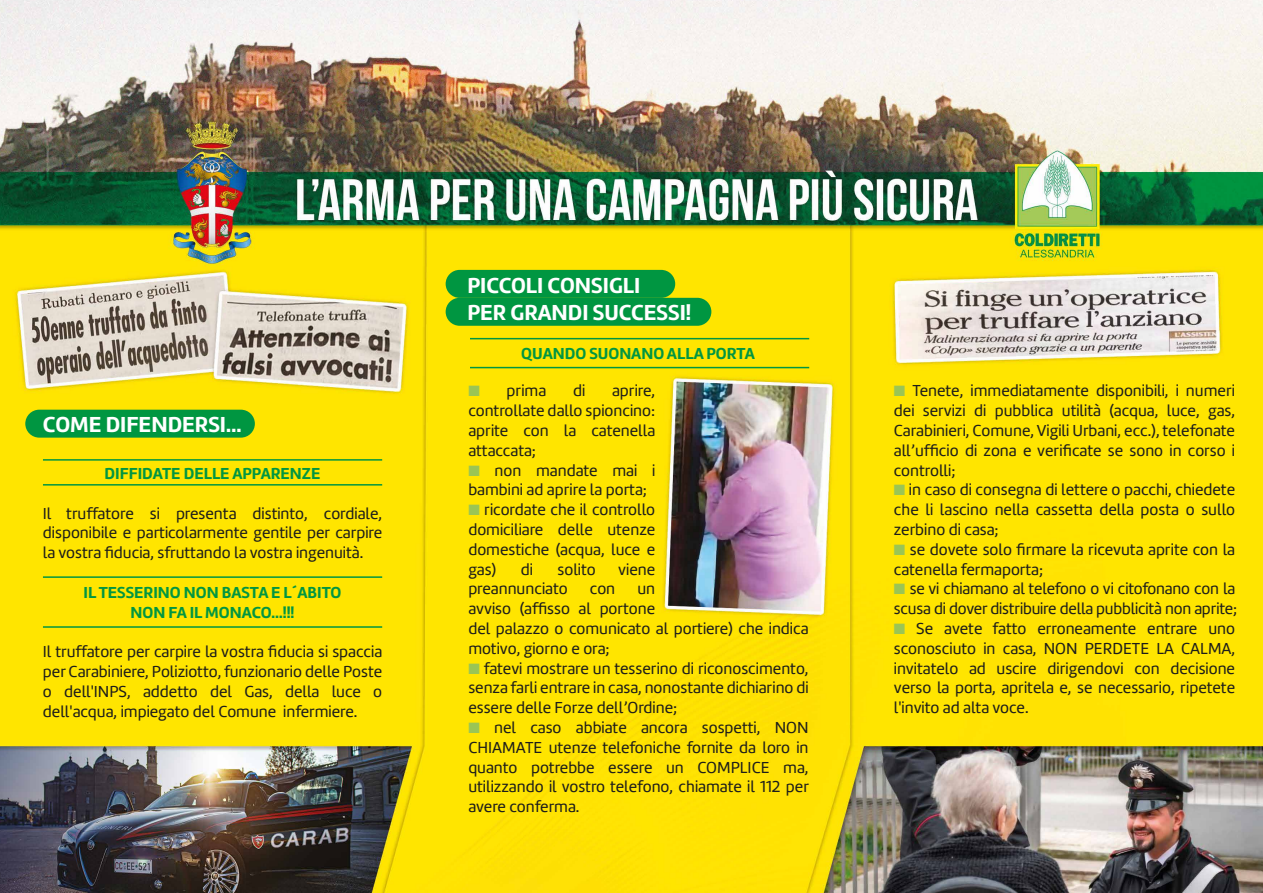
<style>
.page{position:relative;width:1263px;height:893px;background:#fff}
.page>*{position:absolute;margin:0;border:0;box-sizing:border-box;transform-origin:0 0}
.t1{font:700 22.5px/27px "Marine";color:#fff}
.t2{font:16.5px/19.8px "Marine";color:#1d1d1b;text-align:justify}
.t3{font:700 16.5px/19.8px "Marine";color:#009641;text-align:center}
.s1{color:#9ac555}
</style>
<div class="page">
<img style="left:0;top:0;width:1263px;height:893px">
<div style="left:25px;top:410px;width:230px;height:28px;background:#009641;border-radius:14px"></div>
<div style="left:446px;top:270px;width:229px;height:28px;background:#009641;border-radius:14px"></div>
<div style="left:446px;top:298px;width:265px;height:28px;background:#009641;border-radius:14px"></div>
<hr style="left:43px;top:459px;width:339px;height:2px;background:#009641">
<hr style="left:470px;top:367px;width:339px;height:1px;background:#009641">
<hr style="left:470px;top:338px;width:339px;height:1px;background:#009641">
<hr style="left:43px;top:484px;width:339px;height:2px;background:#009641">
<hr style="left:43px;top:576px;width:339px;height:2px;background:#009641">
<hr style="left:43px;top:626px;width:339px;height:2px;background:#009641">
<h1 class="t1" style="left:43px;top:411px;width:200px">COME DIFENDERSI…</h1>
<p class="t3" style="left:105px;top:463px;width:217px">DIFFIDATE DELLE APPARENZE</p>
<p class="t2" style="left:43px;top:503px;width:341px">Il truffatore si presenta distinto, cordiale, disponibile e particolarmente gentile per carpire la vostra fiducia, sfruttando la vostra ingenuità.</p>
<p class="t3" style="left:84px;top:582px;width:259px">IL TESSERINO NON BASTA E L´ABITO<br>NON FA IL MONACO…!!!</p>
<p class="t2" style="left:43px;top:642px;width:341px">Il truffatore per carpire la vostra fiducia si spaccia per Carabiniere, Poliziotto, funzionario delle Poste o dell'INPS, addetto del Gas, della luce o dell'acqua, impiegato del Comune infermiere.</p>
<h1 class="t1" style="left:467px;top:271px;width:225px">PICCOLI CONSIGLI<br>PER GRANDI SUCCESSI!</h1>
<p class="t3" style="left:521px;top:344px;width:235px">QUANDO SUONANO ALLA PORTA</p>
<p class="t2" style="left:468px;top:381px;width:79px"><span class="s1">■</span> prima</p>
<p class="t2" style="left:573px;top:381px;width:14px">di</p>
<p class="t2" style="left:468px;top:381px;width:188px;text-indent:144px">aprire, controllate dallo spioncino: aprite con la catenella attaccata;</p>
<p class="t2" style="left:468px;top:460px;width:188px"><span class="s1">■</span> non mandate mai i bambini ad aprire la porta;</p>
<p class="t2" style="left:468px;top:500px;width:188px"><span class="s1">■</span> ricordate che il controllo domiciliare delle utenze domestiche (acqua, luce e gas)</p>
<p class="t2" style="left:521px;top:559px;width:14px">di</p>
<p class="t2" style="left:558px;top:559px;width:40px">solito</p>
<p class="t2" style="left:618px;top:559px;width:39px">viene</p>
<p class="t2" style="left:468px;top:579px;width:101px">preannunciato</p>
<p class="t2" style="left:590px;top:579px;width:27px">con</p>
<p class="t2" style="left:468px;top:579px;width:342px;text-align:left;text-indent:169px">un<br>avviso (affisso al portone<br>del palazzo o comunicato al portiere) che indica motivo, giorno e ora;</p>
<p class="t2" style="left:468px;top:658px;width:342px"><span class="s1">■</span> fatevi mostrare un tesserino di riconoscimento, senza farli entrare in casa, nonostante dichiarino di essere delle Forze dell’Ordine;</p>
<p class="t2" style="left:468px;top:718px;width:342px"><span class="s1">■</span> nel caso abbiate ancora sospetti, NON CHIAMATE utenze telefoniche fornite da loro in quanto potrebbe essere un COMPLICE ma, utilizzando il vostro telefono, chiamate il 112 per avere conferma.</p>
<p class="t2" style="left:894px;top:381px;width:343px"><span class="s1">■</span> Tenete, immediatamente disponibili, i numeri dei servizi di pubblica utilità (acqua, luce, gas, Carabinieri, Comune, Vigili Urbani, ecc.), telefonate all’ufficio di zona e verificate se sono in corso i controlli;</p>
<p class="t2" style="left:894px;top:480px;width:343px"><span class="s1">■</span> in caso di consegna di lettere o pacchi, chiedete che li lascino nella cassetta della posta o sullo zerbino di casa;</p>
<p class="t2" style="left:894px;top:539px;width:343px"><span class="s1">■</span> se dovete solo firmare la ricevuta aprite con la catenella fermaporta;</p>
<p class="t2" style="left:894px;top:579px;width:345px"><span class="s1">■</span> se vi chiamano al telefono o vi citofonano con la scusa di dover distribuire della pubblicità non aprite;</p>
<p class="t2" style="left:894px;top:619px;width:343px"><span class="s1">■</span> Se avete fatto erroneamente entrare uno sconosciuto in casa, NON PERDETE LA CALMA, invitatelo ad uscire dirigendovi con decisione verso la porta, apritela e, se necessario, ripetete l'invito ad alta voce.</p>
</div>
